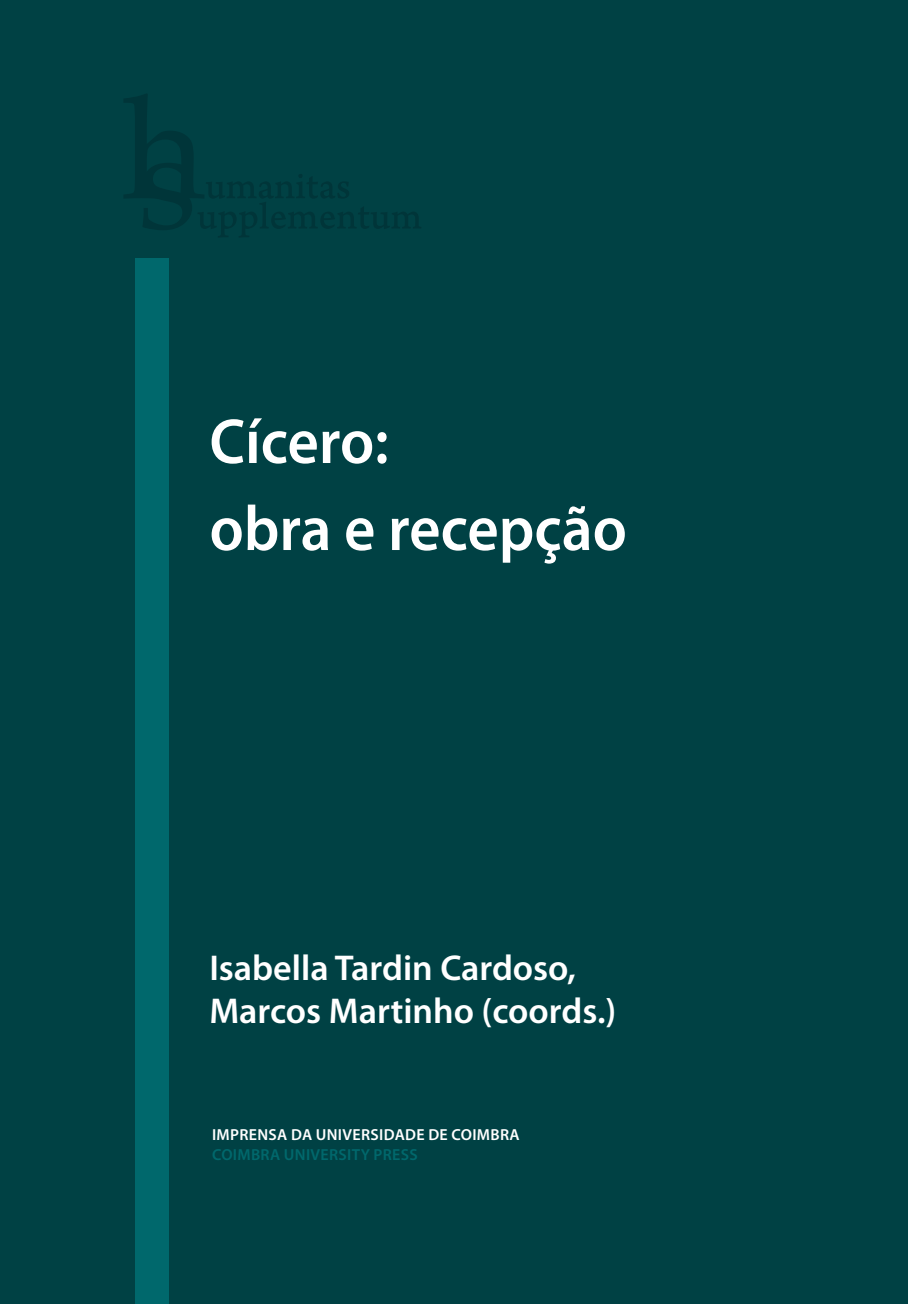
<style>
.page{position:relative;width:908px;height:1304px;background:#fff}
.page>*{position:absolute;margin:0;border:0;box-sizing:border-box;transform-origin:0 0}
.t1{font:600 64px "Myriad Pro";color:#fff;scale:.95 1}
.t2{font:600 36px "Myriad Pro";color:#fff}
.t3{font:600 16px "Myriad Pro";letter-spacing:.02em;color:#fff}
.t4{font:600 16px "Myriad Pro";letter-spacing:.02em;color:#00686c}
</style>
<div class="page">
<div style="left:0;top:0;width:907px;height:1304px;background:#004144"></div>
<svg style="left:124px;top:94px;width:297px;height:143px"></svg>
<div style="left:135px;top:259px;width:33px;height:1045px;background:#00686c"></div>
<p class="t1" style="left:209px;top:401px;width:190px">Cícero:</p>
<p class="t1" style="left:209px;top:488px;width:440px">obra e recepção</p>
<p class="t2" style="left:209px;top:945px;width:368px">Isabella Tardin Cardoso,</p>
<p class="t2" style="left:209px;top:988px;width:408px">Marcos Martinho (coords.)</p>
<p class="t3" style="left:212px;top:1125px;width:309px">IMPRENSA DA UNIVERSIDADE DE COIMBRA</p>
<p class="t4" style="left:212px;top:1144px;width:207px">COIMBRA UNIVERSITY PRESS</p>
</div>
